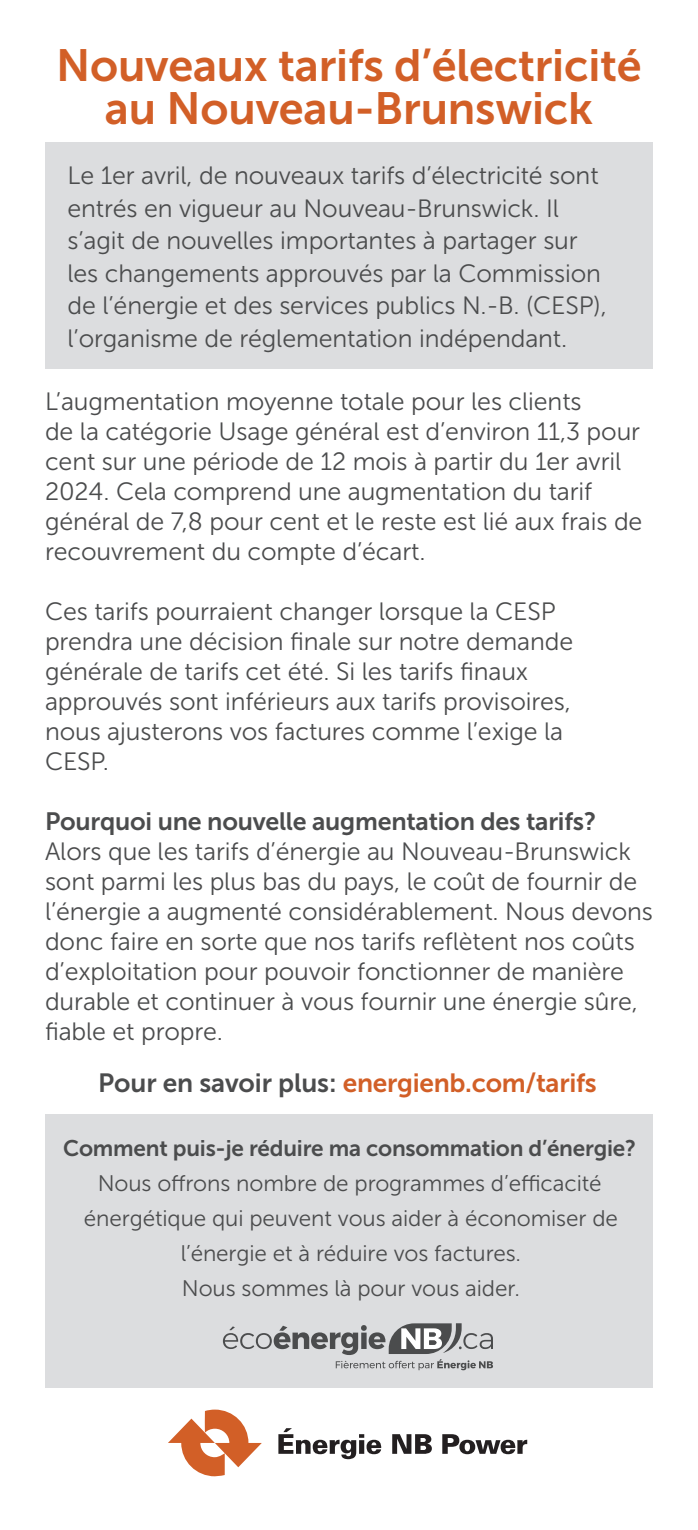
<style>
.page{position:relative;width:698px;height:1530px;background:#fff}
.page>*{position:absolute;margin:0;border:0;box-sizing:border-box;transform-origin:0 0}
.t1{font:45px/42.5px "Museo Sans 700";letter-spacing:-.005em;color:#d25f27;text-align:center}
.t2{font:26.25px "Museo Sans 700";letter-spacing:-.01em;color:#d25f27}
.t3{font:25px/30px "Museo Sans 300";letter-spacing:-.005em;color:#4b4c4d}
.t4{font:22.5px/35px "Museo Sans 300";letter-spacing:-.005em;color:#4b4c4d;text-align:center}
.t5{font:22.5px "Museo Sans 700";letter-spacing:-.01em;color:#4b4c4d}
.s1{font-family:"Museo Sans 700"}
.s2{color:#4b4c4d}
</style>
<div class="page">
<svg style="left:168px;top:1410px;width:94px;height:66px"></svg>
<svg style="left:278px;top:1428px;width:103px;height:31px"></svg>
<svg style="left:392px;top:1434px;width:40px;height:20px"></svg>
<svg style="left:442px;top:1434px;width:85px;height:20px"></svg>
<div style="left:45px;top:143px;width:607px;height:226px;background:#dcdddf"></div>
<div style="left:45px;top:1115px;width:607px;height:273px;background:#dcdddf"></div>
<svg style="left:223px;top:1323px;width:270px;height:47px"></svg>
<p class="t1" style="left:56px;top:44px;width:587px">Nouveaux tarifs d’électricité au Nouveau-Brunswick</p>
<p class="t3" style="left:68px;top:159px;width:540px;line-height:32.5px">Le 1er avril, de nouveaux tarifs d’électricité sont entrés en vigueur au Nouveau-Brunswick. Il s’agit de nouvelles importantes à partager sur les changements approuvés par la Commission de l’énergie et des services publics N.-B. (CESP), l’organisme de réglementation indépendant.</p>
<p class="t3" style="left:45px;top:387px;width:598px">L’augmentation moyenne totale pour les clients<br>de la catégorie Usage général est d’environ 11,3 pour cent sur une période de 12 mois à partir du 1er avril 2024. Cela comprend une augmentation du tarif général de 7,8 pour cent et le reste est lié aux frais de recouvrement du compte d’écart.</p>
<p class="t3" style="left:45px;top:597px;width:529px">Ces tarifs pourraient changer lorsque la CESP prendra une décision finale sur notre demande générale de tarifs cet été. Si les tarifs finaux approuvés sont inférieurs aux tarifs provisoires, nous ajusterons vos factures comme l’exige la CESP.</p>
<p class="t3" style="left:45px;top:807px;width:609px"><span class="s1">Pourquoi une nouvelle augmentation des tarifs ?<br></span>Alors que les tarifs d’énergie au Nouveau-Brunswick sont parmi les plus bas du pays, le coût de fournir de l’énergie a augmenté considérablement. Nous devons donc faire en sorte que nos tarifs reflètent nos coûts d’exploitation pour pouvoir fonctionner de manière durable et continuer à vous fournir une énergie sûre, fiable et propre.</p>
<p class="t2" style="left:98px;top:1068px;width:500px"><span class="s2">Pour en savoir plus:</span> energienb.com/tarifs</p>
<p class="t5" style="left:63px;top:1136px;width:574px">Comment puis-je réduire ma consommation d’énergie ?</p>
<p class="t4" style="left:84px;top:1166px;width:535px">Nous offrons nombre de programmes d’efficacité énergétique qui peuvent vous aider à économiser de l’énergie et à réduire vos factures.<br>Nous sommes là pour vous aider.</p>
</div>
